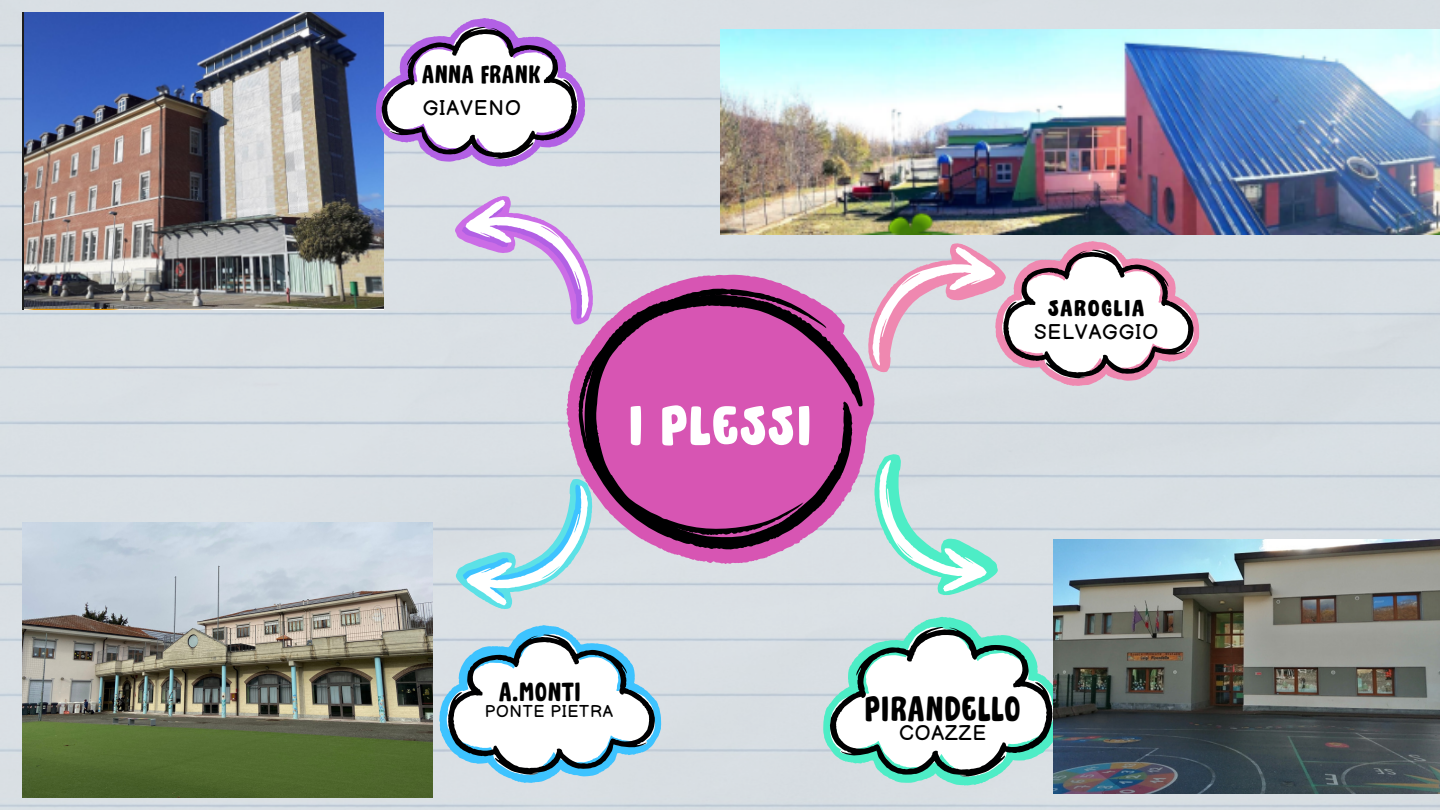
<style>
.page{position:relative;width:1440px;height:810px;background:#d9dfe4}
.page>*{position:absolute;margin:0;border:0;box-sizing:border-box;transform-origin:0 0}
.t1{font:700 55.4px "DONGTAO";letter-spacing:.01em;color:#fff}
.t2{font:34.9px "DONGTAO";color:#000}
.t3{font:26.3px "DONGTAO";color:#000}
.t4{font:25.3px "DONGTAO";color:#000}
.t5{font:700 22.8px "DONGTAO";letter-spacing:.04em;color:#000}
.t6{font:20.8px "Balsamiq Sans";letter-spacing:.04em;color:#000}
.t7{font:16.7px "Balsamiq Sans";letter-spacing:.04em;color:#000}
</style>
<div class="page">
<img style="left:720px;top:29px;width:720px;height:206px">
<img style="left:22px;top:12px;width:362px;height:297px">
<svg style="left:373px;top:12px;width:217px;height:159px"></svg>
<img style="left:22px;top:522px;width:410px;height:275px">
<svg style="left:432px;top:177px;width:770px;height:613px;background:#c6bbcc"></svg>
<img style="left:1054px;top:539px;width:386px;height:254px">
<p class="t4" style="left:422px;top:64px;width:121px">ANNA FRANK</p>
<p class="t6" style="left:423px;top:97px;width:100px">GIAVENO</p>
<p class="t1" style="left:627px;top:403px;width:187px">I PLESSI</p>
<p class="t5" style="left:1048px;top:299px;width:98px">SAROGLIA</p>
<p class="t6" style="left:1034px;top:321px;width:126px">SELVAGGIO</p>
<p class="t3" style="left:499px;top:681px;width:84px">A.MONTI</p>
<p class="t7" style="left:485px;top:702px;width:130px">PONTE PIETRA</p>
<p class="t2" style="left:864px;top:694px;width:158px">PIRANDELLO</p>
<p class="t6" style="left:899px;top:722px;width:88px">COAZZE</p>
</div>
